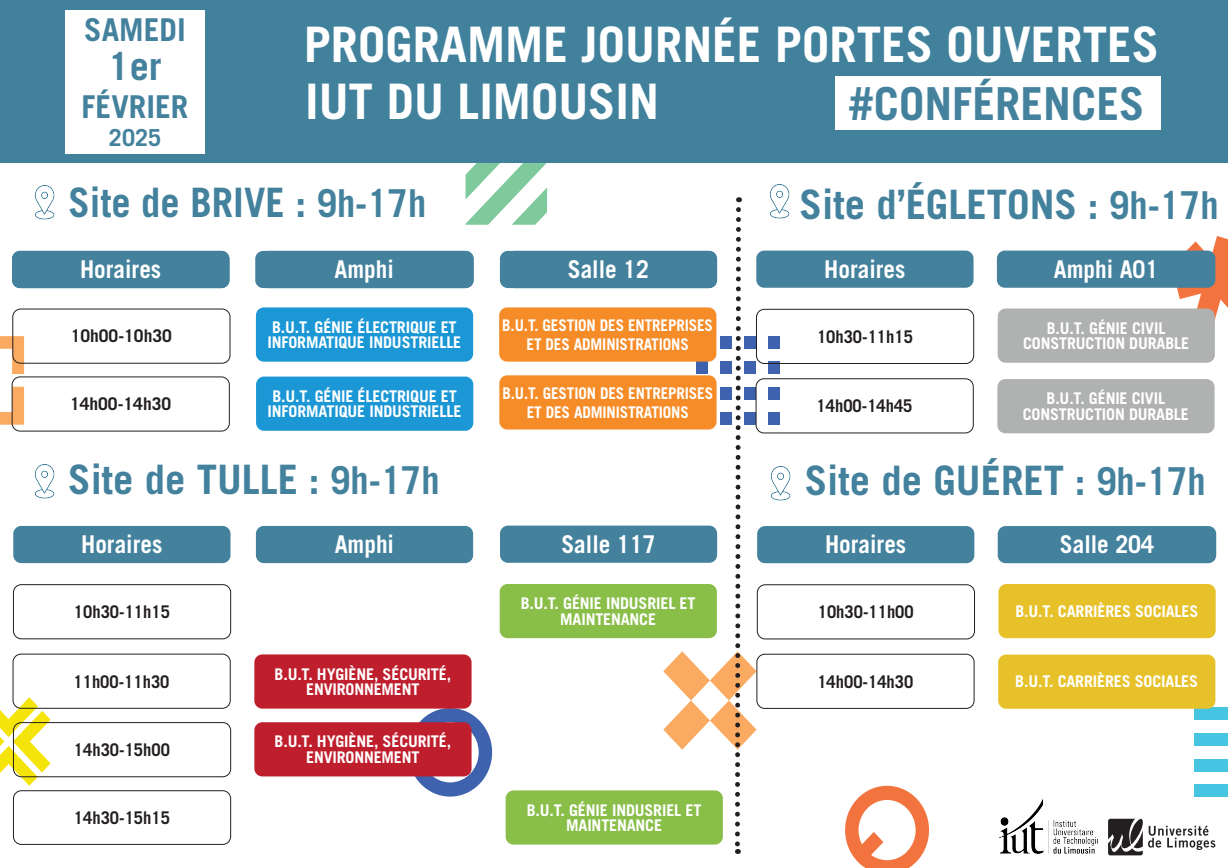
<style>
.page{position:relative;width:1228px;height:868px;background:#fff}
.page>*{position:absolute;margin:0;border:0;box-sizing:border-box;transform-origin:0 0}
.t1{font:700 49px "Trade Gothic LT Std";color:#fff}
.t2{font:700 45.5px "Trade Gothic LT Std";color:#43819d}
.t3{font:700 40.6px "Trade Gothic LT Std";color:#43819d}
.t4{font:700 40.6px "Trade Gothic LT Std";color:#43819d;scale:.95 1}
.t5{font:700 38.5px "Trade Gothic LT Std";color:#43819d}
.t6{font:700 31.5px "Trade Gothic LT Std";color:#43819d}
.t7{font:700 24.5px "Trade Gothic LT Std";color:#fff;scale:.95 1}
.t8{font:700 24.29px "Trade Gothic LT Std";color:#fff;scale:.95 1}
.t9{font:700 23.45px "Trade Gothic LT Std";color:#43819d}
.t10{font:700 17.5px "Trade Gothic LT Std";color:#231f20;scale:.95 1}
.t11{font:700 17.5px "Trade Gothic LT Std";color:#231f20}
.t12{font:700 16.1px/15.5px "Trade Gothic LT Std";letter-spacing:-.01em;color:#fff;text-align:center}
.t13{font:700 16.1px/19.5px "Trade Gothic LT Std";letter-spacing:-.01em;color:#fff;text-align:center;scale:.95 1}
.s1{font-size:38.5px}
</style>
<div class="page">
<svg style="left:408px;top:708px;width:84px;height:89px"></svg>
<svg style="left:465px;top:163px;width:82px;height:62px"></svg>
<div style="left:1195px;top:708px;width:33px;height:12px;background:#46c5e2"></div>
<div style="left:1195px;top:733px;width:33px;height:13px;background:#46c5e2"></div>
<div style="left:1195px;top:759px;width:33px;height:13px;background:#46c5e2"></div>
<div style="left:1195px;top:785px;width:33px;height:12px;background:#46c5e2"></div>
<svg style="left:1175px;top:236px;width:53px;height:83px"></svg>
<svg style="left:0;top:336px;width:24px;height:38px"></svg>
<svg style="left:0;top:387px;width:24px;height:38px"></svg>
<svg style="left:845px;top:786px;width:84px;height:82px"></svg>
<svg style="left:0;top:697px;width:51px;height:89px"></svg>
<div style="left:768px;top:336px;width:12px;height:13px;background:#3e62ae"></div>
<div style="left:768px;top:361px;width:12px;height:13px;background:#3e62ae"></div>
<div style="left:768px;top:387px;width:12px;height:12px;background:#3e62ae"></div>
<div style="left:768px;top:412px;width:12px;height:13px;background:#3e62ae"></div>
<img style="left:1000px;top:799px;width:98px;height:55px">
<svg style="left:1108px;top:818px;width:107px;height:37px"></svg>
<svg style="left:663px;top:197px;width:93px;height:657px"></svg>
<div style="left:0;top:0;width:1228px;height:163px;background:#41819c"></div>
<img style="left:34px;top:185px;width:21px;height:35px">
<img style="left:34px;top:464px;width:21px;height:35px">
<div style="left:12px;top:309px;width:218px;height:55px;border:1px solid #231f20;border-radius:8px"></div>
<div style="left:12px;top:377px;width:218px;height:54px;border:1px solid #231f20;border-radius:8px"></div>
<div style="left:12px;top:251px;width:217px;height:37px;background:#43819d;border-radius:8px"></div>
<div style="left:255px;top:251px;width:219px;height:37px;background:#43819d;border-radius:8px"></div>
<div style="left:500px;top:251px;width:217px;height:37px;background:#43819d;border-radius:8px"></div>
<div style="left:13px;top:584px;width:218px;height:55px;border:1px solid #231f20;border-radius:8px"></div>
<div style="left:13px;top:654px;width:218px;height:55px;border:1px solid #231f20;border-radius:8px"></div>
<div style="left:13px;top:722px;width:218px;height:55px;border:1px solid #231f20;border-radius:8px"></div>
<div style="left:13px;top:790px;width:218px;height:55px;border:1px solid #231f20;border-radius:8px"></div>
<div style="left:254px;top:722px;width:217px;height:54px;background:#bf1f2d;border-radius:8px"></div>
<div style="left:500px;top:584px;width:217px;height:54px;background:#89be49;border-radius:8px"></div>
<div style="left:506px;top:790px;width:217px;height:55px;background:#89be49;border-radius:8px"></div>
<div style="left:254px;top:654px;width:217px;height:55px;background:#bf1f2d;border-radius:8px"></div>
<div style="left:13px;top:526px;width:217px;height:37px;background:#43819d;border-radius:8px"></div>
<div style="left:256px;top:526px;width:217px;height:37px;background:#43819d;border-radius:8px"></div>
<div style="left:500px;top:526px;width:217px;height:37px;background:#43819d;border-radius:8px"></div>
<img style="left:770px;top:466px;width:21px;height:35px">
<div style="left:757px;top:584px;width:218px;height:55px;border:1px solid #231f20;border-radius:8px"></div>
<div style="left:756px;top:654px;width:218px;height:55px;border:1px solid #231f20;border-radius:8px"></div>
<div style="left:998px;top:655px;width:217px;height:54px;background:#e7c129;border-radius:8px"></div>
<div style="left:757px;top:526px;width:217px;height:37px;background:#43819d;border-radius:8px"></div>
<div style="left:998px;top:526px;width:218px;height:37px;background:#43819d;border-radius:8px"></div>
<div style="left:998px;top:584px;width:217px;height:54px;background:#e7c129;border-radius:8px"></div>
<img style="left:769px;top:184px;width:21px;height:35px">
<div style="left:756px;top:309px;width:218px;height:55px;border:1px solid #231f20;border-radius:8px"></div>
<div style="left:756px;top:378px;width:217px;height:55px;border:1px solid #231f20;border-radius:8px"></div>
<div style="left:997px;top:379px;width:217px;height:54px;background:#b0b1b1;border-radius:8px"></div>
<div style="left:756px;top:251px;width:217px;height:37px;background:#43819d;border-radius:8px"></div>
<div style="left:997px;top:251px;width:218px;height:37px;background:#43819d;border-radius:8px"></div>
<div style="left:997px;top:309px;width:218px;height:54px;background:#b0b1b1;border-radius:8px"></div>
<div style="left:499px;top:375px;width:217px;height:55px;background:#f68c27;border-radius:8px"></div>
<div style="left:499px;top:307px;width:217px;height:55px;background:#f68c27;border-radius:8px"></div>
<div style="left:256px;top:307px;width:217px;height:55px;background:#1b97d5;border-radius:8px"></div>
<div style="left:256px;top:377px;width:217px;height:54px;background:#1b97d5;border-radius:8px"></div>
<div style="left:65px;top:10px;width:140px;height:143px;background:#fff"></div>
<div style="left:836px;top:76px;width:325px;height:54px;background:#fff"></div>
<h3 class="t6" style="left:84px;top:11px;width:103px">SAMEDI</h3>
<h3 class="t5" style="left:108px;top:42px;width:55px">1er</h3>
<h3 class="t6" style="left:82px;top:88px;width:108px">FÉVRIER</h3>
<h3 class="t9" style="left:109px;top:124px;width:54px">2025</h3>
<h1 class="t1" style="left:304px;top:15px;width:857px">PROGRAMME JOURNÉE PORTES OUVERTES</h1>
<h1 class="t1" style="left:305px;top:72px;width:355px">IUT DU LIMOUSIN</h1>
<h2 class="t2" style="left:848px;top:75px;width:297px">#CONFÉRENCES</h2>
<h3 class="t4" style="left:69px;top:178px;width:378px">Site de BRIVE : <span class="s1">9h-17h</span></h3>
<h3 class="t7" style="left:80px;top:255px;width:87px">Horaires</h3>
<h3 class="t7" style="left:335px;top:255px;width:64px">Amphi</h3>
<h3 class="t8" style="left:337px;top:255px;width:63px">Amphi</h3>
<h3 class="t7" style="left:568px;top:255px;width:87px">Salle 12</h3>
<h3 class="t8" style="left:571px;top:255px;width:73px">Salle 1</h3>
<p class="t11" style="left:71px;top:325px;width:103px">10h00-10h30</p>
<p class="t11" style="left:70px;top:393px;width:103px">14h00-14h30</p>
<p class="t12" style="left:267px;top:319px;width:195px;text-align:left">B.U.T. GÉNIE ÉLECTRIQUE ET<br>INFORMATIQUE INDUSTRIELLE</p>
<p class="t12" style="left:268px;top:388px;width:195px;text-align:left">B.U.T. GÉNIE ÉLECTRIQUE ET<br>INFORMATIQUE INDUSTRIELLE</p>
<h3 class="t3" style="left:68px;top:454px;width:373px">Site de TULLE : <span class="s1">9h-17h</span></h3>
<p class="t13" style="left:502px;top:315px;width:223px">B.U.T. GESTION DES ENTREPRISES<br>ET DES ADMINISTRATIONS</p>
<p class="t13" style="left:502px;top:383px;width:223px">B.U.T. GESTION DES ENTREPRISES<br>ET DES ADMINISTRATIONS</p>
<h3 class="t7" style="left:81px;top:530px;width:87px">Horaires</h3>
<h3 class="t7" style="left:335px;top:530px;width:64px">Amphi</h3>
<h3 class="t7" style="left:561px;top:529px;width:101px">Salle 117</h3>
<p class="t10" style="left:74px;top:601px;width:102px">10h30-11h15</p>
<p class="t10" style="left:74px;top:671px;width:102px">11h00-11h30</p>
<p class="t10" style="left:74px;top:739px;width:102px">14h30-15h00</p>
<p class="t10" style="left:74px;top:807px;width:102px">14h30-15h15</p>
<p class="t12" style="left:275px;top:666px;width:178px">B.U.T. HYGIÈNE, SÉCURITÉ,<br>ENVIRONNEMENT</p>
<p class="t12" style="left:275px;top:734px;width:178px">B.U.T. HYGIÈNE, SÉCURITÉ,<br>ENVIRONNEMENT</p>
<p class="t12" style="left:521px;top:595px;width:176px">B.U.T. GÉNIE INDUSRIEL ET<br>MAINTENANCE</p>
<p class="t12" style="left:527px;top:802px;width:176px">B.U.T. GÉNIE INDUSRIEL ET<br>MAINTENANCE</p>
<h3 class="t3" style="left:799px;top:179px;width:421px">Site d’ÉGLETONS : <span class="s1">9h-17h</span></h3>
<h3 class="t7" style="left:824px;top:254px;width:87px">Horaires</h3>
<h3 class="t7" style="left:1054px;top:254px;width:112px">Amphi A01</h3>
<p class="t12" style="left:1023px;top:320px;width:168px">B.U.T. GÉNIE CIVIL<br>CONSTRUCTION DURABLE</p>
<p class="t10" style="left:817px;top:326px;width:102px">10h30-11h15</p>
<p class="t10" style="left:816px;top:395px;width:102px">14h00-14h45</p>
<p class="t12" style="left:1023px;top:391px;width:168px">B.U.T. GÉNIE CIVIL<br>CONSTRUCTION DURABLE</p>
<h3 class="t3" style="left:805px;top:456px;width:403px">Site de GUÉRET : <span class="s1">9h-17h</span></h3>
<h3 class="t7" style="left:825px;top:530px;width:87px">Horaires</h3>
<h3 class="t7" style="left:1060px;top:530px;width:101px">Salle 204</h3>
<p class="t10" style="left:818px;top:601px;width:102px">10h30-11h00</p>
<p class="t12" style="left:1015px;top:603px;width:184px">B.U.T. CARRIÈRES SOCIALES</p>
<p class="t10" style="left:817px;top:671px;width:102px">14h00-14h30</p>
<p class="t12" style="left:1015px;top:674px;width:184px">B.U.T. CARRIÈRES SOCIALES</p>
</div>
